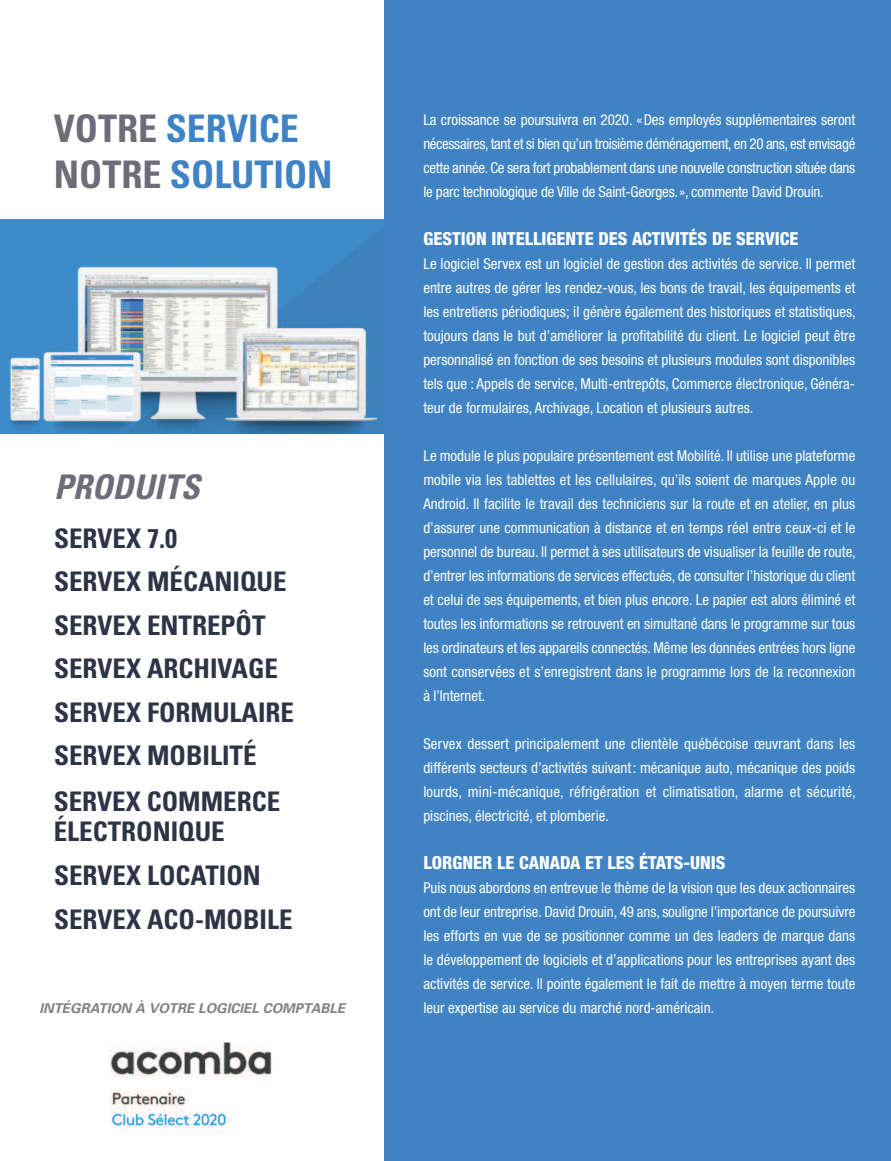
<style>
.page{position:relative;width:891px;height:1161px;background:#fff}
.page>*{position:absolute;margin:0;border:0;box-sizing:border-box;transform-origin:0 0}
.t1{font:700 condensed 38.1px/45.6px "Univers";color:#3f83c4}
.t2{font:italic 700 condensed 34.05px "Univers";color:#6e6c79}
.t3{font:700 condensed 27px/43.5px "Univers";color:#2d3446}
.t4{font:800 condensed 18px "Helvetica Neue";color:#fff}
.t5{font:condensed 15px/24px "Helvetica Neue";color:#fff;text-align:justify}
.t6{font:italic 700 13.5px "Univers";color:#808285}
.s1{color:#6e6c79}
</style>
<div class="page">
<img style="left:0;top:220px;width:385px;height:213px">
<div style="left:385px;top:0;width:506px;height:1161px;background:#3f83c4"></div>
<img style="left:110px;top:1042px;width:162px;height:86px">
<h1 class="t1" style="left:54px;top:109px;width:280px"><span class="s1">VOTRE</span> SERVICE<br><span class="s1">NOTRE</span> SOLUTION</h1>
<h2 class="t2" style="left:54px;top:474px;width:147px">PRODUITS</h2>
<h3 class="t3" style="left:54px;top:519px;width:242px">SERVEX 7.0<br>SERVEX MÉCANIQUE<br>SERVEX ENTREPÔT<br>SERVEX ARCHIVAGE<br>SERVEX FORMULAIRE<br>SERVEX MOBILITÉ</h3>
<h3 class="t3" style="left:54px;top:789px;width:228px;line-height:30px">SERVEX COMMERCE<br>ÉLECTRONIQUE</h3>
<h3 class="t3" style="left:54px;top:856px;width:240px">SERVEX LOCATION<br>SERVEX ACO-MOBILE</h3>
<p class="t6" style="left:39px;top:1003px;width:307px">INTÉGRATION À VOTRE LOGICIEL COMPTABLE</p>
<p class="t5" style="left:423px;top:109px;width:434px">La croissance se poursuivra en 2020. «Des employés supplémentaires seront nécessaires,tant et si bien qu’un troisième déménagement, en 20 ans, est envisagé cette année. Ce sera fort probablement dans une nouvelle construction située dans le parc technologique de Ville de Saint-Georges.», commente David Drouin.</p>
<p class="t4" style="left:423px;top:232px;width:376px">GESTION INTELLIGENTE DES ACTIVITÉS DE SERVICE</p>
<p class="t5" style="left:423px;top:253px;width:434px">Le logiciel Servex est un logiciel de gestion des activités de service. Il permet entre autres de gérer les rendez-vous, les bons de travail, les équipements et les entretiens périodiques; il génère également des historiques et statistiques, toujours dans le but d’améliorer la profitabilité du client. Le logiciel peut être personnalisé en fonction de ses besoins et plusieurs modules sont disponibles tels que : Appels de service, Multi-entrepôts, Commerce électronique, Généra&shy;teur de formulaires, Archivage, Location et plusieurs autres.</p>
<p class="t5" style="left:423px;top:445px;width:434px">Le module le plus populaire présentement est Mobilité. Il utilise une plateforme mobile via les tablettes et les cellulaires, qu’ils soient de marques Apple ou Android. Il facilite le travail des techniciens sur la route et en atelier, en plus d’assurer une communication à distance et en temps réel entre ceux-ci et le personnel de bureau. Il permet à ses utilisateurs de visualiser la feuille de route, d’entrer les informations de services effectués, de consulter l’historique du client et celui de ses équipements, et bien plus encore. Le papier est alors éliminé et toutes les informations se retrouvent en simultané dans le programme sur tous les ordinateurs et les appareils connectés. Même les données entrées hors ligne sont conservées et s’enregistrent dans le programme lors de la reconnexion à l’Internet.</p>
<p class="t5" style="left:423px;top:733px;width:434px">Servex dessert principalement une clientèle québécoise œuvrant dans les différents secteurs d’activités suivant: mécanique auto, mécanique des poids lourds, mini-mécanique, réfrigération et climatisation, alarme et sécurité, piscines, électricité, et plomberie.</p>
<p class="t4" style="left:423px;top:856px;width:304px">LORGNER LE CANADA ET LES ÉTATS-UNIS</p>
<p class="t5" style="left:423px;top:877px;width:434px">Puis nous abordons en entrevue le thème de la vision que les deux actionnaires ont de leur entreprise. David Drouin, 49 ans, souligne l’importance de poursuivre les efforts en vue de se positionner comme un des leaders de marque dans le développement de logiciels et d’applications pour les entreprises ayant des activités de service. Il pointe également le fait de mettre à moyen terme toute leur expertise au service du marché nord-américain.</p>
</div>
